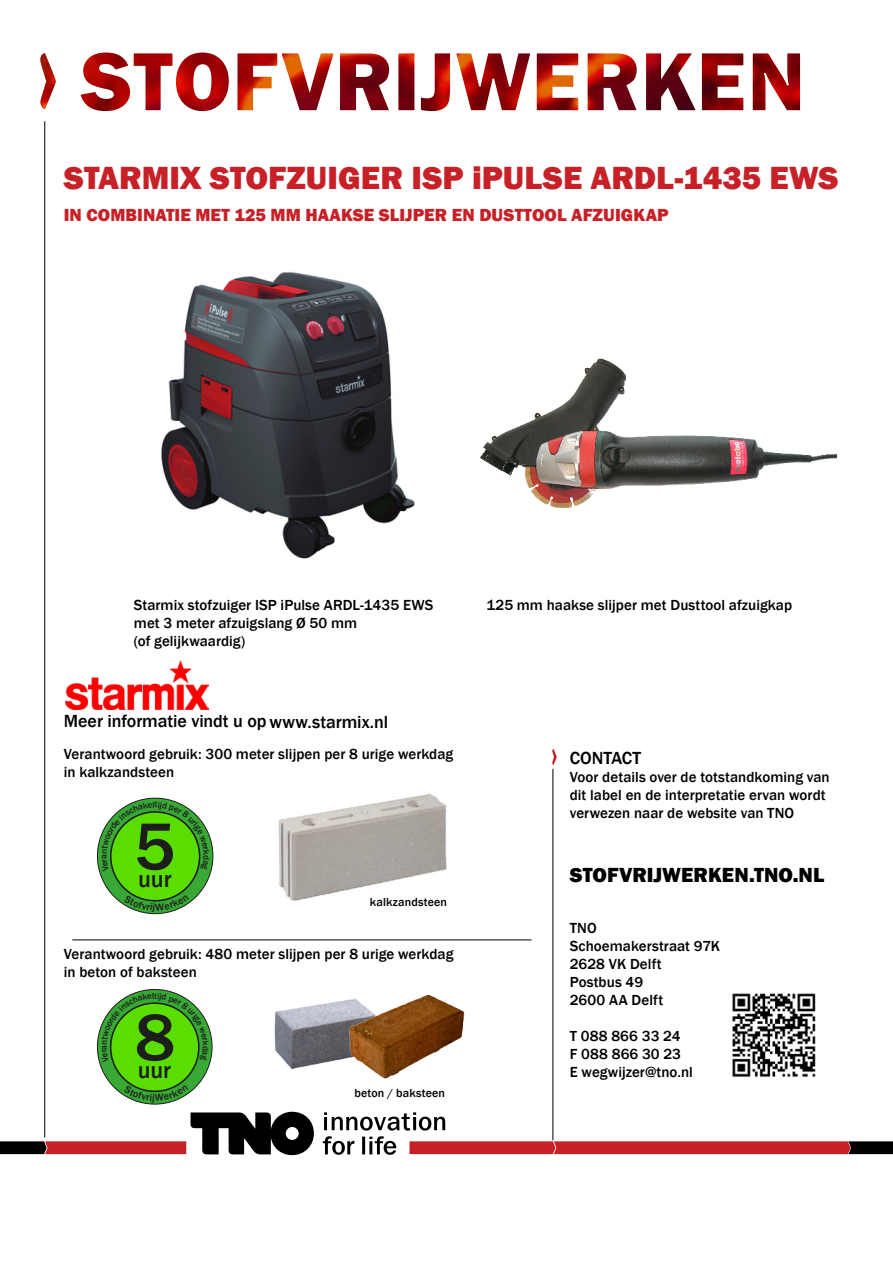
<style>
.page{position:relative;width:893px;height:1263px;background:#fff}
.page>*{position:absolute;margin:0;border:0;box-sizing:border-box;transform-origin:0 0}
.t1{font:500 69px "Franklin Gothic";color:#1d1d1b}
.t2{font:500 68.4px "Franklin Gothic";color:#1d1d1b}
.t3{font:43.8px "Myriad Pro";color:#1d1d1b}
.t4{font:43.5px "Myriad Pro";color:#1d1d1b}
.t5{font:800 33px "Franklin Gothic";letter-spacing:.005em;color:#c72127}
.t6{font:500 23.85px "Franklin Gothic";color:#1d1d1b}
.t7{font:500 23.7px "Franklin Gothic";color:#1d1d1b}
.t8{font:800 21px "Franklin Gothic";color:#000}
.t9{font:800 18px "Franklin Gothic";letter-spacing:.005em;color:#c72127}
.t10{font:500 18px "Franklin Gothic";letter-spacing:-.005em;color:#000}
.t11{font:500 15px/18px "Franklin Gothic";letter-spacing:.005em;color:#000}
.t12{font:15px "Myriad Pro";color:#1d1d1b}
.t13{font:500 12px "Franklin Gothic";letter-spacing:.015em;color:#000}
</style>
<div class="page">
<svg style="left:44px;top:702px;width:1px;height:12px"></svg>
<hr style="left:45px;top:121px;width:1px;height:1016px;background:#000">
<hr style="left:553px;top:769px;width:1px;height:371px;background:#000">
<svg style="left:552px;top:749px;width:5px;height:16px"></svg>
<svg style="left:80px;top:52px;width:721px;height:60px"></svg>
<img style="left:40px;top:53px;width:16px;height:56px">
<img style="left:278px;top:793px;width:169px;height:108px">
<hr style="left:72px;top:940px;width:459px;height:1px;background:#000">
<img style="left:274px;top:1000px;width:70px;height:69px">
<img style="left:344px;top:994px;width:121px;height:85px">
<img style="left:479px;top:358px;width:359px;height:150px">
<img style="left:65px;top:661px;width:144px;height:49px">
<img style="left:161px;top:272px;width:254px;height:287px">
<svg style="left:97px;top:798px;width:116px;height:116px"></svg>
<div style="left:111px;top:812px;width:89px;height:89px;background:#5ade00;border-radius:50%"></div>
<svg style="left:97px;top:989px;width:115px;height:115px"></svg>
<div style="left:111px;top:1003px;width:88px;height:88px;background:#5ade00;border-radius:50%"></div>
<img style="left:732px;top:993px;width:84px;height:84px">
<svg style="left:102px;top:801px;width:108px;height:71px"></svg>
<svg style="left:124px;top:895px;width:65px;height:17px"></svg>
<svg style="left:102px;top:993px;width:107px;height:70px"></svg>
<svg style="left:0;top:1085px;width:893px;height:71px"></svg>
<h3 class="t5" style="left:64px;top:156px;width:776px">STARMIX STOFZUIGER ISP iPULSE ARDL-1435 EWS</h3>
<p class="t9" style="left:64px;top:203px;width:606px">IN COMBINATIE MET 125 MM HAAKSE SLIJPER EN DUSTTOOL AFZUIGKAP</p>
<p class="t11" style="left:134px;top:596px;width:301px">Starmix stofzuiger ISP iPulse ARDL-1435 EWS met 3 meter afzuigslang Ø 50 mm<br>(of gelijkwaardig)</p>
<p class="t11" style="left:486px;top:596px;width:307px">125 mm haakse slijper met Dusttool afzuigkap</p>
<p class="t10" style="left:64px;top:710px;width:326px">Meer informatie vindt u op www.starmix.nl</p>
<p class="t11" style="left:64px;top:745px;width:391px">Verantwoord gebruik: 300 meter slijpen per 8 urige werkdag in kalkzandsteen</p>
<h1 class="t1" style="left:134px;top:804px;width:42px">5</h1>
<h3 class="t6" style="left:138px;top:864px;width:35px">uur</h3>
<h3 class="t3" style="left:144px;top:825px;width:24px">8</h3>
<p class="t12" style="left:144px;top:865px;width:23px">uur</p>
<p class="t13" style="left:370px;top:894px;width:79px">kalkzandsteen</p>
<p class="t11" style="left:64px;top:945px;width:391px">Verantwoord gebruik: 480 meter slijpen per 8 urige werkdag in beton of baksteen</p>
<h2 class="t2" style="left:135px;top:995px;width:42px">8</h2>
<h3 class="t7" style="left:138px;top:1055px;width:35px">uur</h3>
<h3 class="t4" style="left:144px;top:1016px;width:24px">8</h3>
<p class="t12" style="left:144px;top:1055px;width:23px">uur</p>
<p class="t13" style="left:354px;top:1086px;width:92px">beton / baksteen</p>
<p class="t10" style="left:570px;top:747px;width:73px">CONTACT</p>
<p class="t11" style="left:570px;top:768px;width:261px">Voor details over de totstandkoming van dit label en de interpretatie ervan wordt verwezen naar de website van TNO</p>
<h3 class="t8" style="left:570px;top:861px;width:256px">STOFVRIJWERKEN.TNO.NL</h3>
<p class="t11" style="left:570px;top:919px;width:152px">TNO<br>Schoemakerstraat 97K<br>2628 VK Delft<br>Postbus 49<br>2600 AA Delft</p>
<p class="t11" style="left:570px;top:1027px;width:125px">T 088 866 33 24<br>F 088 866 30 23<br>E wegwijzer@tno.nl</p>
</div>
